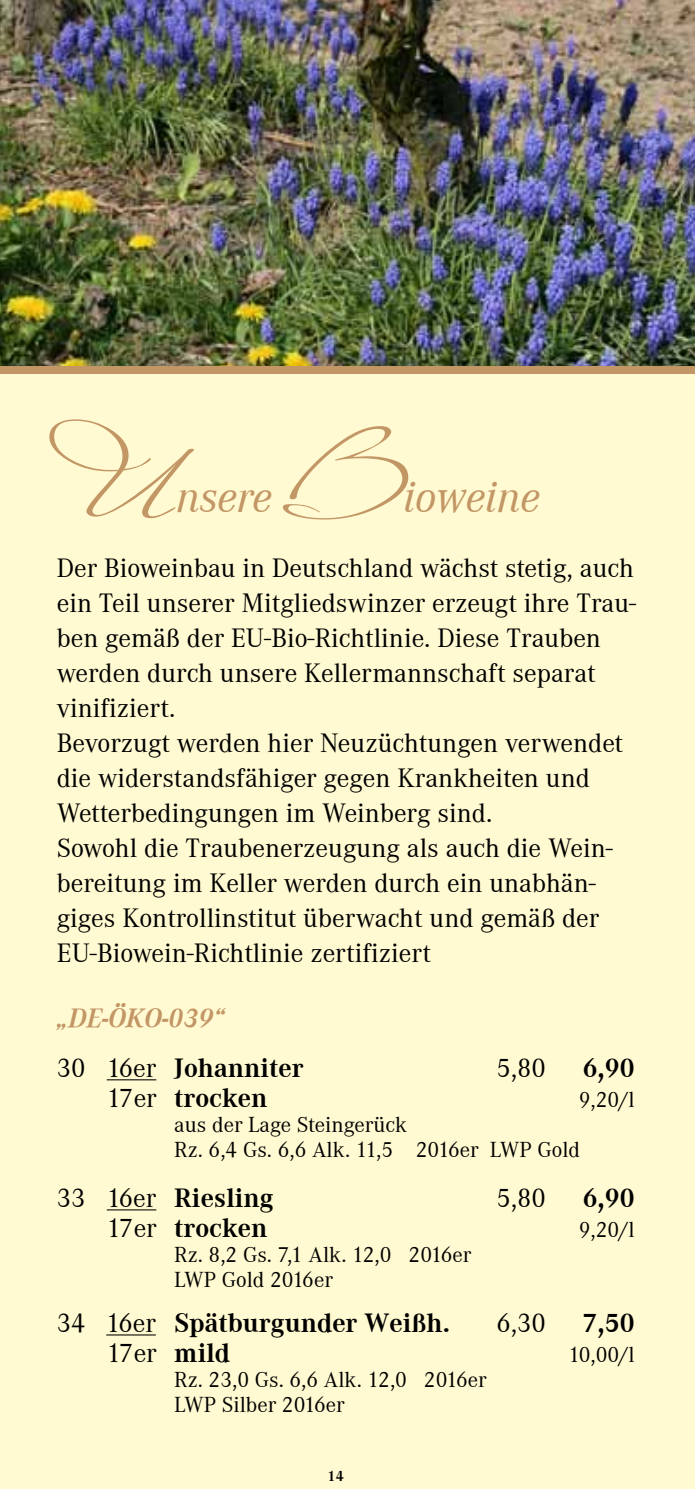
<style>
.page{position:relative;width:695px;height:1489px;background:#fff}
.page>*{position:absolute;margin:0;border:0;box-sizing:border-box;transform-origin:0 0}
.t1{font:120px "Miss Le Gatees";color:#c39666;scale:1.5 1}
.t2{font:45px "Corpo A Italic";color:#c39666}
.t3{font:27.5px/35px "Corporate A";color:#000}
.t4{font:27.5px "Corpo A Bold";color:#000}
.t5{font:italic 27.5px/50px "Corpo A Bold";color:#c39666}
.t6{font:22.5px/25px "Corporate A";color:#000}
.t7{font:15px "Corpo A Bold";color:#000}
.s1{font-family:"Corporate A";font-style:normal;color:#000}
.s2{font-style:normal;color:#000}
.s3{font-family:"Corporate A"}
.s4{font-family:"Corpo A Bold"}
</style>
<div class="page">
<div style="left:0;top:0;width:694px;height:1488px;background:#fffad1"></div>
<hr style="left:107px;top:1079px;width:49px;height:1px;background:#000">
<hr style="left:107px;top:1209px;width:49px;height:1px;background:#000">
<hr style="left:106px;top:1334px;width:50px;height:1px;background:#000">
<img style="left:0;top:0;width:694px;height:366px">
<div style="left:0;top:366px;width:694px;height:7px;background:#c39666"></div>
<h1 class="t1" style="left:57px;top:400px;width:81px">U</h1>
<h2 class="t2" style="left:176px;top:471px;width:97px">nsere</h2>
<h1 class="t1" style="left:291px;top:400px;width:76px">B</h1>
<h2 class="t2" style="left:403px;top:471px;width:138px">ioweine</h2>
<p class="t3" style="left:57px;top:550px;width:581px">Der Bioweinbau in Deutschland wächst stetig, auch ein Teil unserer Mitgliedswinzer erzeugt ihre Trau&shy;ben gemäß der EU-Bio-Richtlinie. Diese Trauben werden durch unsere Kellermannschaft separat vinifiziert.<br>Bevorzugt werden hier Neuzüchtungen verwendet die widerstandsfähiger gegen Krankheiten und Wetterbedingungen im Weinberg sind.<br>Sowohl die Traubenerzeugung als auch die Wein&shy;bereitung im Keller werden durch ein unabhän&shy;giges Kontrollinstitut überwacht und gemäß der EU-Biowein-Richtlinie zertifiziert</p>
<p class="t5" style="left:57px;top:993px;width:248px">„DE-ÖKO-039“<br><span class="s1">30 16er</span> <span class="s2">Johanniter</span></p>
<p class="t3" style="left:496px;top:1050px;width:51px">5,80</p>
<p class="t4" style="left:582px;top:1052px;width:53px">6,90</p>
<p class="t4" style="left:107px;top:1082px;width:162px"><span class="s3">17er</span> trocken</p>
<p class="t6" style="left:578px;top:1087px;width:57px">9,20/l</p>
<p class="t6" style="left:174px;top:1112px;width:407px">aus der Lage Steingerück<br>Rz. 6,4 Gs. 6,6 Alk. 11,5 2016er LWP Gold</p>
<p class="t4" style="left:57px;top:1182px;width:218px"><span class="s3">33 16er</span> Riesling</p>
<p class="t3" style="left:496px;top:1180px;width:51px">5,80</p>
<p class="t4" style="left:582px;top:1182px;width:53px">6,90</p>
<p class="t4" style="left:107px;top:1212px;width:162px"><span class="s3">17er</span> trocken</p>
<p class="t6" style="left:578px;top:1217px;width:57px">9,20/l</p>
<p class="t6" style="left:174px;top:1242px;width:298px">Rz. 8,2 Gs. 7,1 Alk. 12,0 2016er<br>LWP Gold 2016er</p>
<p class="t4" style="left:57px;top:1307px;width:394px"><span class="s3">34 16er</span> Spätburgunder Weißh.</p>
<p class="t3" style="left:496px;top:1305px;width:51px">6,30</p>
<p class="t4" style="left:582px;top:1307px;width:53px">7,50</p>
<p class="t3" style="left:107px;top:1335px;width:125px">17er <span class="s4">mild</span></p>
<p class="t6" style="left:568px;top:1342px;width:68px">10,00/l</p>
<p class="t6" style="left:174px;top:1367px;width:314px">Rz. 23,0 Gs. 6,6 Alk. 12,0 2016er<br>LWP Silber 2016er</p>
<p class="t7" style="left:327px;top:1467px;width:18px">14</p>
</div>
